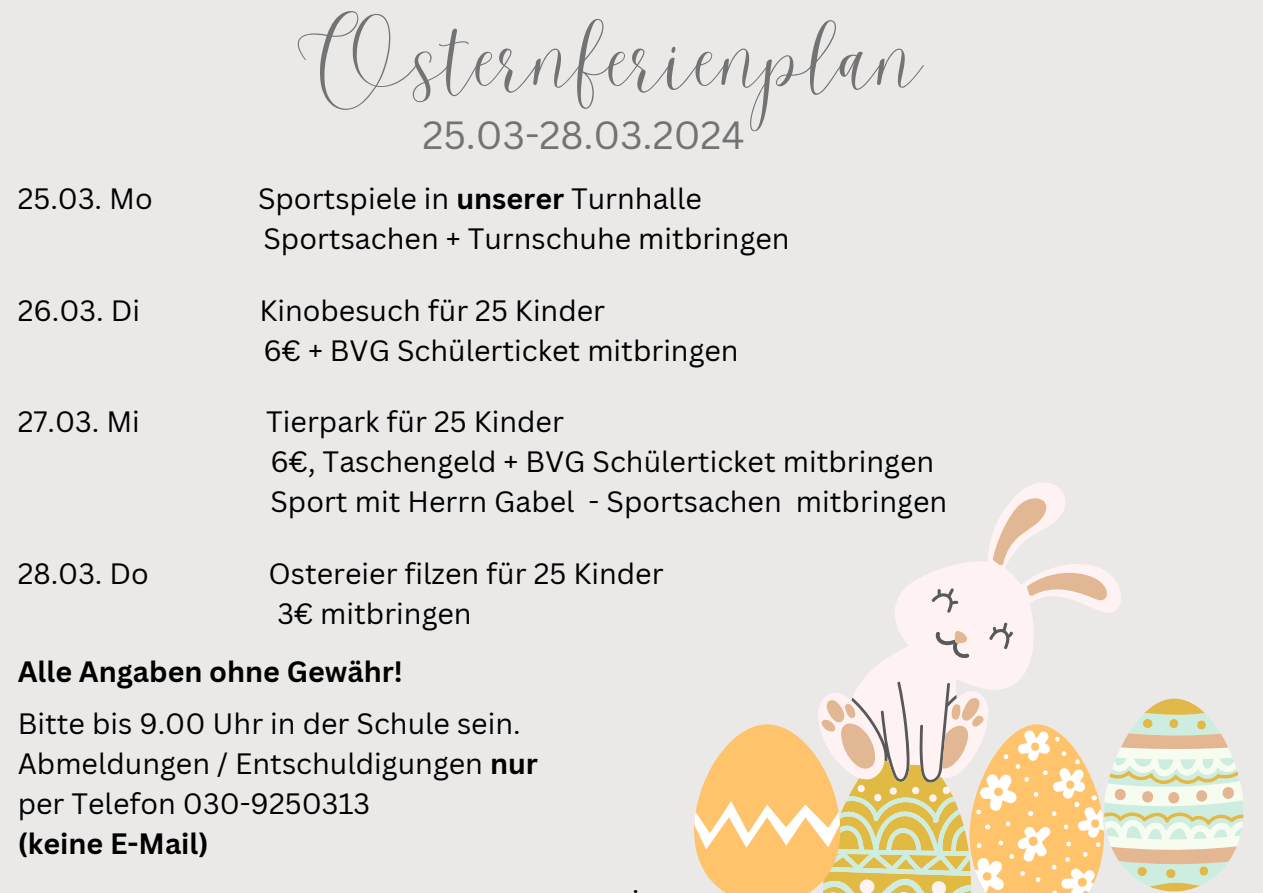
<style>
.page{position:relative;width:1263px;height:893px;background:#ebe9e8}
.page>*{position:absolute;margin:0;border:0;box-sizing:border-box;transform-origin:0 0}
.t1{font:75px "Malibu";color:#737373}
.t2{font:38.25px "Canva Sans";color:#737373}
.t3{font:28.65px "Canva Sans";color:#000}
.t4{font:700 28.65px "Canva Sans";color:#000}
.t5{font:27.38px "Canva Sans";color:#000}
.s1{font-weight:700}
</style>
<div class="page">
<svg style="left:862px;top:482px;width:259px;height:199px"></svg>
<svg style="left:931px;top:587px;width:28px;height:26px"></svg>
<svg style="left:989px;top:622px;width:24px;height:27px"></svg>
<svg style="left:935px;top:629px;width:35px;height:30px"></svg>
<svg style="left:992px;top:498px;width:56px;height:67px"></svg>
<svg style="left:1027px;top:572px;width:80px;height:28px;background:#eccfbb"></svg>
<svg style="left:694px;top:681px;width:549px;height:212px"></svg>
<h1 class="t1" style="left:297px;top:13px;width:627px">Osternferienplan</h1>
<h2 class="t2" style="left:422px;top:108px;width:324px">25.03-28.03.2024</h2>
<p class="t3" style="left:18px;top:179px;width:137px">25.03. Mo</p>
<p class="t3" style="left:258px;top:179px;width:445px">Sportspiele in <span class="s1">unserer</span> Turnhalle</p>
<p class="t3" style="left:263px;top:219px;width:528px">Sportsachen + Turnschuhe mitbringen</p>
<p class="t3" style="left:18px;top:290px;width:124px">26.03. Di</p>
<p class="t3" style="left:259px;top:290px;width:347px">Kinobesuch für 25 Kinder</p>
<p class="t3" style="left:263px;top:330px;width:477px">6€ + BVG Schülerticket mitbringen</p>
<p class="t3" style="left:18px;top:402px;width:124px">27.03. Mi</p>
<p class="t3" style="left:266px;top:402px;width:299px">Tierpark für 25 Kinder</p>
<p class="t3" style="left:270px;top:441px;width:665px">6€, Taschengeld + BVG Schülerticket mitbringen</p>
<p class="t3" style="left:270px;top:481px;width:678px">Sport mit Herrn Gabel - Sportsachen mitbringen</p>
<p class="t3" style="left:18px;top:553px;width:133px">28.03. Do</p>
<p class="t3" style="left:268px;top:553px;width:397px">Ostereier filzen für 25 Kinder</p>
<p class="t3" style="left:277px;top:593px;width:196px">3€ mitbringen</p>
<h3 class="t4" style="left:18px;top:651px;width:387px">Alle Angaben ohne Gewähr!</h3>
<p class="t3" style="left:18px;top:704px;width:504px">Bitte bis 9.00 Uhr in der Schule sein.</p>
<p class="t3" style="left:18px;top:744px;width:522px">Abmeldungen / Entschuldigungen <span class="s1">nur</span></p>
<p class="t3" style="left:18px;top:783px;width:354px">per Telefon 030-9250313</p>
<p class="t4" style="left:18px;top:823px;width:192px">(keine E-Mail)</p>
<p class="t5" style="left:632px;top:863px;width:9px">.</p>
</div>
